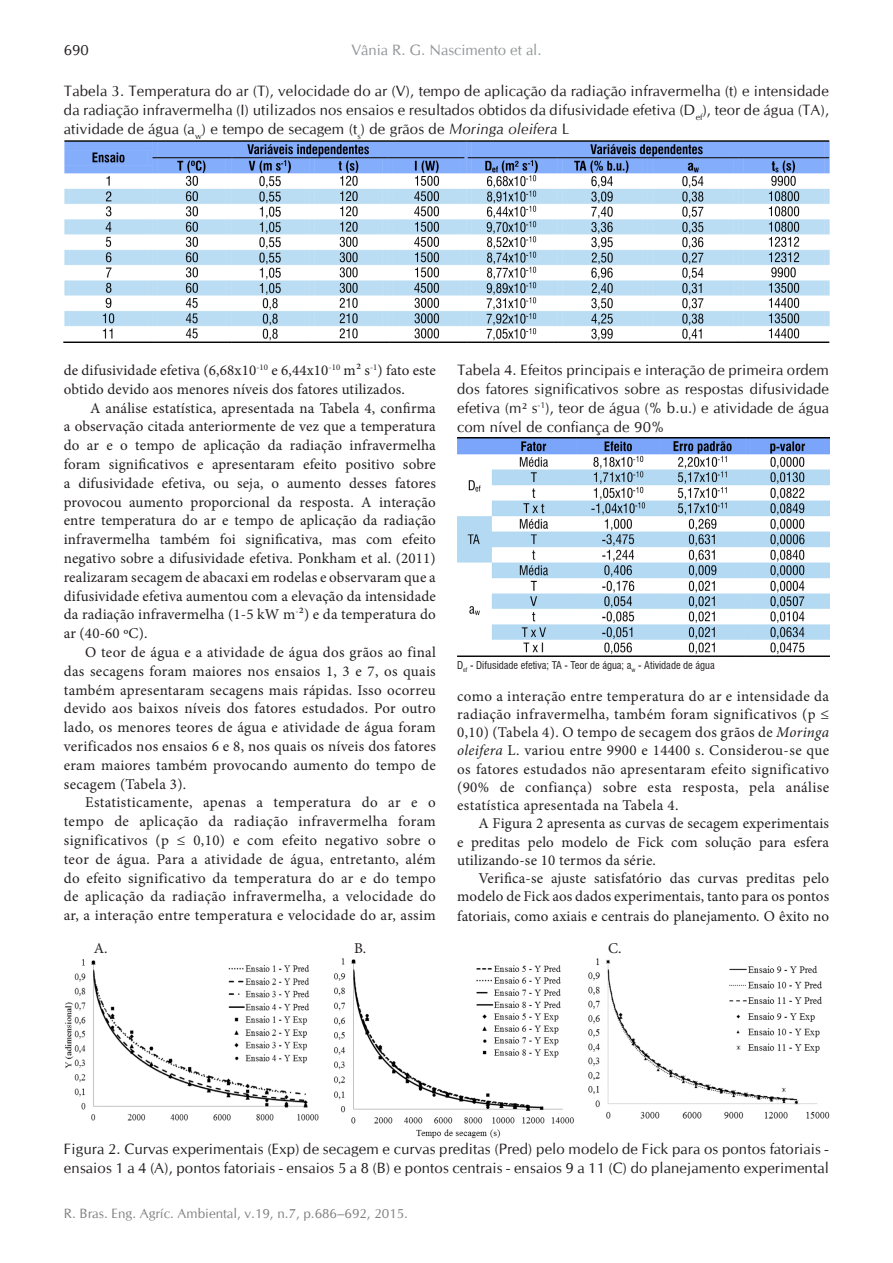
<style>
.page{position:relative;width:893px;height:1263px;background:#fff}
.page>*{position:absolute;margin:0;border:0;box-sizing:border-box;transform-origin:0 0}
.No_Spacing{font:15px/18.8px "Minion Pro";letter-spacing:.01em;color:#231f20;text-align:justify}
.t1{font:15px/18.8px "CG Omega";letter-spacing:.01em;color:#231f20;text-align:justify}
.t2{font:15px "CG Omega";color:#939598}
.t3{font:700 15px "CG Omega";color:#231f20}
.t4{font:13.5px "CG Omega";color:#808080}
.t5{font:condensed 10.5px "Swiss 721 BT";color:#231f20}
.s1{font-style:italic}
</style>
<div class="page">
<img style="left:64px;top:140px;width:765px;height:203px">
<img style="left:457px;top:438px;width:372px;height:218px">
<img style="left:65px;top:959px;width:254px;height:162px">
<img style="left:334px;top:958px;width:240px;height:180px">
<img style="left:588px;top:958px;width:241px;height:161px">
<p class="t3" style="left:64px;top:41px;width:26px">690</p>
<p class="t2" style="left:351px;top:41px;width:192px">Vânia R. G. Nascimento et al.</p>
<p class="t1" style="left:64px;top:82px;width:767px">Tabela 3. Temperatura do ar (T), velocidade do ar (V), tempo de aplicação da radiação infravermelha (t) e intensidade da radiação infravermelha (I) utilizados nos ensaios e resultados obtidos da difusividade efetiva (D<sub>ef</sub>), teor de água (TA), atividade de água (a<sub>w</sub>) e tempo de secagem (t<sub>s</sub>) de grãos de <span class="s1">Moringa oleifera</span> L</p>
<p class="No_Spacing" style="left:64px;top:361px;width:374px">de difusividade efetiva (6,68x10<sup>-10</sup> e 6,44x10<sup>-10</sup> m² s<sup>-1</sup>) fato este obtido devido aos menores níveis dos fatores utilizados.</p>
<p class="No_Spacing" style="left:64px;top:399px;width:374px;text-indent:26px">A análise estatística, apresentada na Tabela 4, confirma a observação citada anteriormente de vez que a temperatura do ar e o tempo de aplicação da radiação infravermelha foram significativos e apresentaram efeito positivo sobre a difusividade efetiva, ou seja, o aumento desses fatores provocou aumento proporcional da resposta. A interação entre temperatura do ar e tempo de aplicação da radiação infravermelha também foi significativa, mas com efeito negativo sobre a difusividade efetiva. Ponkham et al. (2011) realizaram secagem de abacaxi em rodelas e observaram que a difusividade efetiva aumentou com a elevação da intensidade da radiação infravermelha (1-5 kW m<sup>-</sup>²) e da temperatura do ar (40-60 ºC).</p>
<p class="No_Spacing" style="left:64px;top:643px;width:374px;text-indent:21px">O teor de água e a atividade de água dos grãos ao final das secagens foram maiores nos ensaios 1, 3 e 7, os quais também apresentaram secagens mais rápidas. Isso ocorreu devido aos baixos níveis dos fatores estudados. Por outro lado, os menores teores de água e atividade de água foram verificados nos ensaios 6 e 8, nos quais os níveis dos fatores eram maiores também provocando aumento do tempo de secagem (Tabela 3).</p>
<p class="No_Spacing" style="left:64px;top:793px;width:374px;text-indent:21px">Estatisticamente, apenas a temperatura do ar e o tempo de aplicação da radiação infravermelha foram significativos (p ≤ 0,10) e com efeito negativo sobre o teor de água. Para a atividade de água, entretanto, além do efeito significativo da temperatura do ar e do tempo de aplicação da radiação infravermelha, a velocidade do ar, a interação entre temperatura e velocidade do ar, assim</p>
<p class="t1" style="left:457px;top:361px;width:373px">Tabela 4. Efeitos principais e interação de primeira ordem dos fatores significativos sobre as respostas difusividade efetiva (m² s<sup>-1</sup>), teor de água (% b.u.) e atividade de água com nível de confiança de 90%</p>
<p class="t5" style="left:457px;top:658px;width:259px">D<sub>ef</sub> - Difusidade efetiva; TA - Teor de água; a<sub>w</sub> - Atividade de água</p>
<p class="No_Spacing" style="left:457px;top:687px;width:374px;line-height:18.1px">como a interação entre temperatura do ar e intensidade da radiação infravermelha, também foram significativos (p ≤ 0,10) (Tabela 4). O tempo de secagem dos grãos de <span class="s1">Moringa oleifera</span> L. variou entre 9900 e 14400 s. Considerou-se que os fatores estudados não apresentaram efeito significativo (90% de confiança) sobre esta resposta, pela análise estatística apresentada na Tabela 4.</p>
<p class="No_Spacing" style="left:457px;top:814px;width:374px;line-height:18.3px;text-indent:21px">A Figura 2 apresenta as curvas de secagem experimentais e preditas pelo modelo de Fick com solução para esfera utilizando-se 10 termos da série.</p>
<p class="No_Spacing" style="left:457px;top:869px;width:374px;text-indent:21px">Verifica-se ajuste satisfatório das curvas preditas pelo modelo de Fick aos dados experimentais, tanto para os pontos fatoriais, como axiais e centrais do planejamento. O êxito no</p>
<p class="No_Spacing" style="left:94px;top:939px;width:15px">A.</p>
<p class="No_Spacing" style="left:354px;top:939px;width:13px">B.</p>
<p class="No_Spacing" style="left:608px;top:939px;width:15px">C.</p>
<p class="t1" style="left:64px;top:1139px;width:766px">Figura 2. Curvas experimentais (Exp) de secagem e curvas preditas (Pred) pelo modelo de Fick para os pontos fatoriais - ensaios 1 a 4 (A), pontos fatoriais - ensaios 5 a 8 (B) e pontos centrais - ensaios 9 a 11 (C) do planejamento experimental</p>
<p class="t4" style="left:64px;top:1205px;width:346px">R. Bras. Eng. Agríc. Ambiental, v.19, n.7, p.686–692, 2015.</p>
</div>
